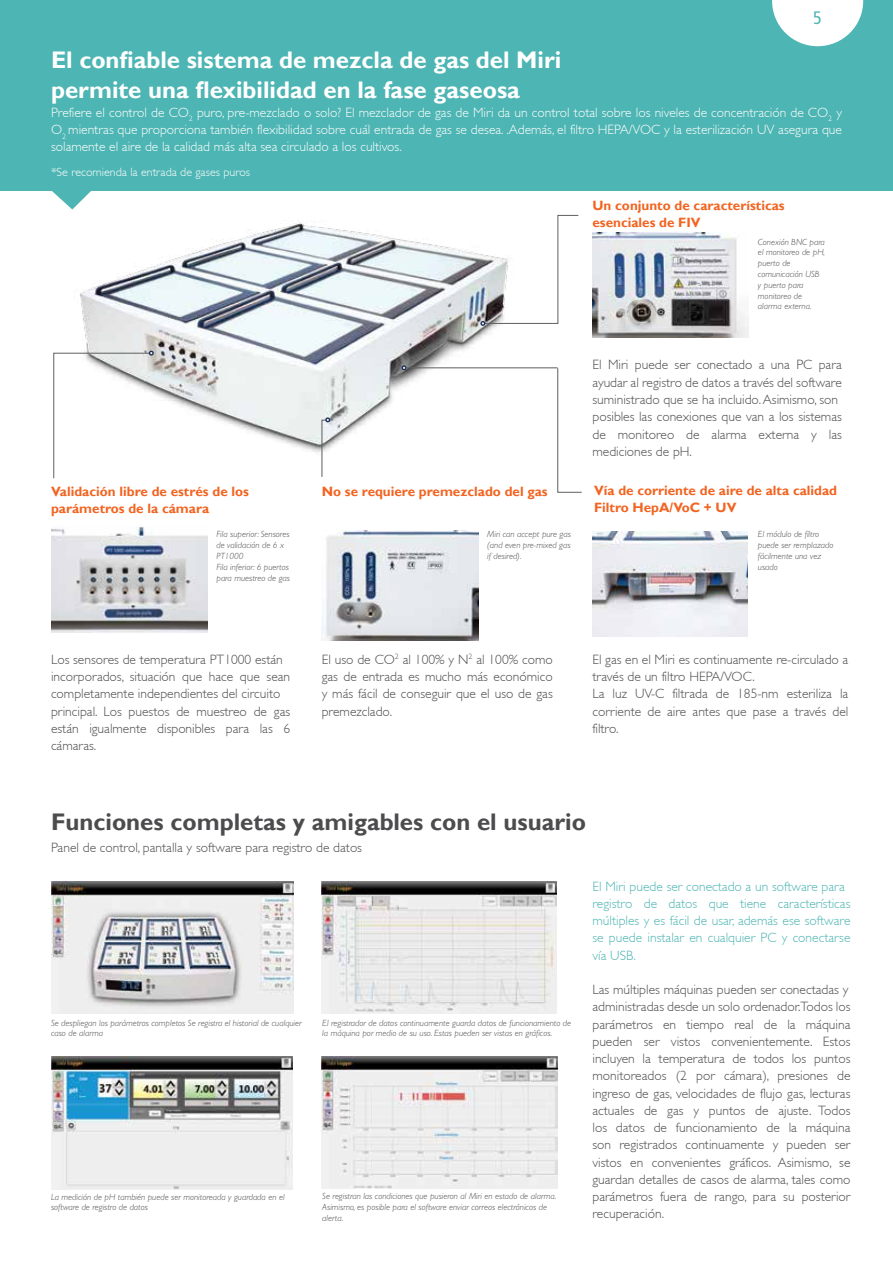
<style>
.page{position:relative;width:893px;height:1263px;background:#fff}
.page>*{position:absolute;margin:0;border:0;box-sizing:border-box;transform-origin:0 0}
.t1{font:700 24px/30px "Gill Sans";color:#fff}
.t2{font:700 24px "Gill Sans";color:#4c4c4e}
.t3{font:condensed 18px "Frutiger LT";color:#4db5b3}
.t4{font:300 13.5px/17.2px "Gill Sans";color:#4c4c4e}
.t5{font:300 13.5px/17.2px "Gill Sans";color:#fff;text-align:justify}
.t6{font:700 13.5px/17.2px "Gill Sans";color:#f26421}
.t7{font:300 13.5px/17.2px "Gill Sans";color:#4db5b3}
.t8{font:300 12px "Gill Sans";color:#fff}
.t9{font:italic 300 9px/10.8px "Gill Sans";color:#4c4c4e}
</style>
<div class="page">
<div style="left:0;top:0;width:893px;height:190px;background:#4db5b3"></div>
<img style="left:80px;top:222px;width:445px;height:243px">
<svg style="left:51px;top:190px;width:41px;height:19px"></svg>
<svg style="left:557px;top:368px;width:25px;height:125px"></svg>
<svg style="left:480px;top:215px;width:99px;height:111px"></svg>
<svg style="left:402px;top:365px;width:4px;height:5px"></svg>
<svg style="left:53px;top:351px;width:101px;height:128px"></svg>
<svg style="left:322px;top:417px;width:8px;height:60px"></svg>
<img style="left:51px;top:881px;width:242px;height:132px">
<img style="left:51px;top:1056px;width:242px;height:133px">
<img style="left:321px;top:881px;width:235px;height:132px">
<img style="left:321px;top:1056px;width:237px;height:132px">
<img style="left:592px;top:233px;width:156px;height:105px">
<img style="left:592px;top:531px;width:155px;height:105px">
<img style="left:322px;top:531px;width:156px;height:109px">
<img style="left:51px;top:526px;width:156px;height:107px">
<hr style="left:406px;top:368px;width:152px;height:1px;background:#5e5f62">
<svg style="left:772px;top:0;width:91px;height:46px"></svg>
<h1 class="t1" style="left:51px;top:45px;width:512px">El confiable sistema de mezcla de gas del Miri permite una flexibilidad en la fase gaseosa</h1>
<h2 class="t3" style="left:813px;top:7px;width:10px">5</h2>
<p class="t5" style="left:51px;top:104px;width:792px">Prefiere el control de CO<sub>2</sub> puro, pre-mezclado o solo? El mezclador de gas de Miri da un control total sobre los niveles de concentración de CO<sub>2</sub> y O<sub>2</sub> mientras que proporciona también flexibilidad sobre cuál entrada de gas se desea. .Además, el filtro HEPA/VOC y la esterilización UV asegura que solamente el aire de la calidad más alta sea circulado a los cultivos.</p>
<p class="t8" style="left:51px;top:165px;width:201px">*Se recomienda la entrada de gases puros</p>
<p class="t6" style="left:592px;top:197px;width:194px">Un conjunto de características esenciales de FIV</p>
<p class="t9" style="left:758px;top:236px;width:69px">Conexión BNC para el monitoreo de pH, puerto de comunicación USB y puerto para monitoreo de alarma externa.</p>
<p class="t4" style="left:592px;top:356px;width:251px">El Miri puede ser conectado a una PC para ayudar al registro de datos a través del software suministrado que se ha incluido. Asimismo, son posibles las conexiones que van a los sistemas de monitoreo de alarma externa y las mediciones de pH.</p>
<p class="t6" style="left:51px;top:483px;width:199px">Validación libre de estrés de los</p>
<p class="t6" style="left:322px;top:483px;width:227px">No se requiere premezclado del gas</p>
<p class="t6" style="left:51px;top:501px;width:160px">parámetros de la cámara</p>
<p class="t6" style="left:594px;top:482px;width:245px">Vía de corriente de aire de alta calidad<br>Filtro HepA/VoC + UV</p>
<p class="t9" style="left:216px;top:529px;width:75px">Fila superior: Sensores de validación de 6 x<br>PT1000<br>Fila inferior: 6 puertos para muestreo de gas</p>
<p class="t9" style="left:487px;top:529px;width:85px;text-align:justify">Miri can accept pure gas (and even pre-mixed gas if desired).</p>
<p class="t9" style="left:758px;top:529px;width:77px">El módulo de filtro puede ser remplazado fácilmente una vez usado</p>
<p class="t4" style="left:51px;top:651px;width:241px">Los sensores de temperatura PT1000 están incorporados, situación que hace que sean completamente independientes del circuito principal. Los puestos de muestreo de gas están igualmente disponibles para las 6 cámaras.</p>
<p class="t4" style="left:322px;top:651px;width:233px;text-align:justify">El uso de CO<sup>2</sup> al 100% y N<sup>2</sup> al 100% como gas de entrada es mucho más económico y más fácil de conseguir que el uso de gas premezclado.</p>
<p class="t4" style="left:592px;top:651px;width:257px">El gas en el Miri es continuamente re-circulado a través de un filtro HEPA/VOC.<br>La luz UV-C filtrada de 185-nm esteriliza la corriente de aire antes que pase a través del filtro.</p>
<h1 class="t2" style="left:51px;top:807px;width:536px">Funciones completas y amigables con el usuario</h1>
<p class="t4" style="left:51px;top:839px;width:313px">Panel de control, pantalla y software para registro de datos</p>
<p class="t9" style="left:51px;top:1017px;width:252px">Se despliegan los parámetros completos Se registra el historial de cualquier caso de alarma</p>
<p class="t9" style="left:322px;top:1017px;width:250px">El registrador de datos continuamente guarda datos de funcionamiento de la máquina por medio de su uso. Estas pueden ser vistas en gráficos.</p>
<p class="t9" style="left:51px;top:1191px;width:235px">La medición de pH también puede ser monitoreada y guardada en el software de registro de datos</p>
<p class="t9" style="left:322px;top:1191px;width:235px">Se registran las condiciones que pusieron al Miri en estado de alarma.<br>Asimismo, es posible para el software enviar correos electrónicos de alerta.</p>
<p class="t7" style="left:592px;top:877px;width:259px">El Miri puede ser conectado a un software para registro de datos que tiene características múltiples y es fácil de usar, además ese software se puede instalar en cualquier PC y conectarse vía USB.</p>
<p class="t4" style="left:592px;top:981px;width:259px">Las múltiples máquinas pueden ser conectadas y administradas desde un solo ordenador.Todos los parámetros en tiempo real de la máquina pueden ser vistos convenientemente. Estos incluyen la temperatura de todos los puntos monitoreados (2 por cámara), presiones de ingreso de gas, velocidades de flujo gas, lecturas actuales de gas y puntos de ajuste. Todos los datos de funcionamiento de la máquina son registrados continuamente y pueden ser vistos en convenientes gráficos. Asimismo, se guardan detalles de casos de alarma, tales como parámetros fuera de rango, para su posterior recuperación.</p>
</div>
